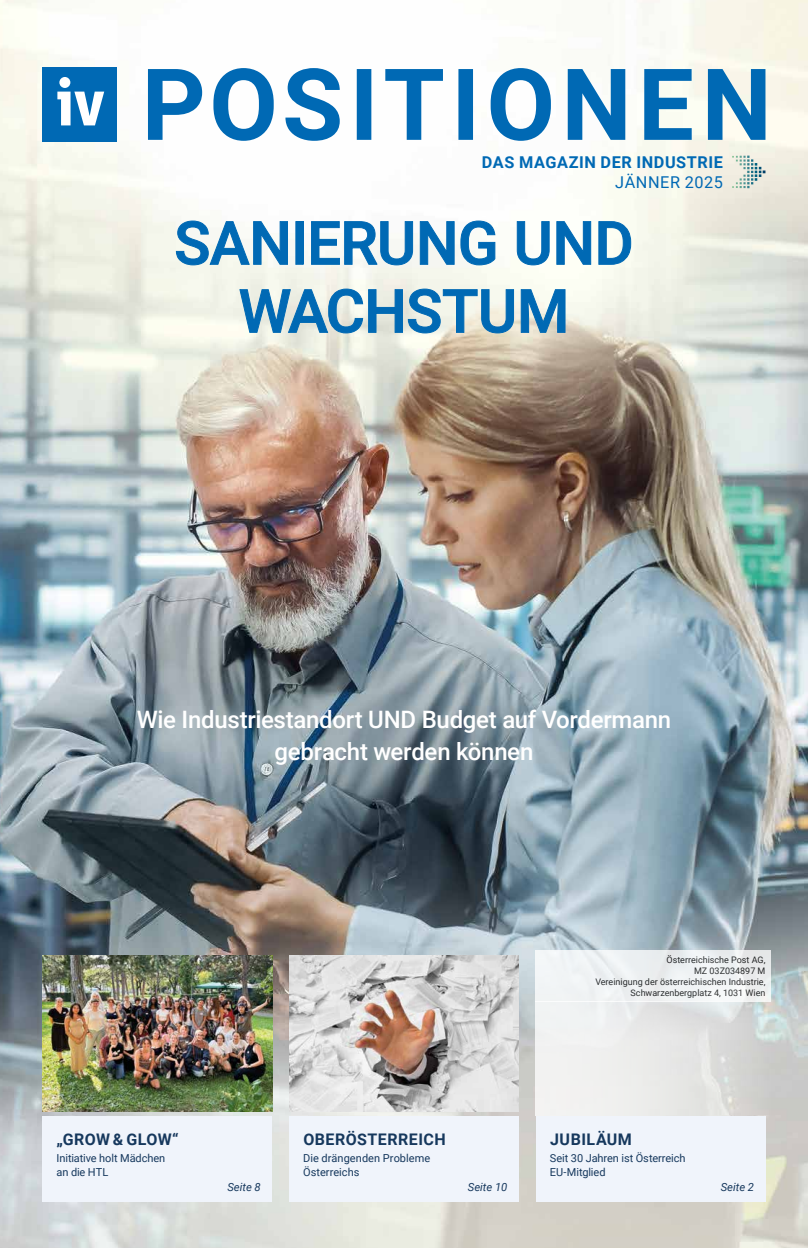
<style>
.page{position:relative;width:808px;height:1248px;background:#fff}
.page>*{position:absolute;margin:0;border:0;box-sizing:border-box;transform-origin:0 0}
.t1{font:500 60px/68px "Roboto";letter-spacing:-.01em;color:#0069b4;text-align:center}
.t2{font:500 24px/32px "Roboto";letter-spacing:-.01em;color:#fff;text-align:center}
.t3{font:700 16.3px "Roboto";letter-spacing:.035em;color:#0069b4}
.t4{font:16.3px "Roboto";letter-spacing:.035em;color:#0069b4}
.t5{font:700 16px "Roboto";letter-spacing:.03em;color:#16385d}
.t6{font:italic 11.2px "Roboto";color:#16385d}
.t7{font:11px/14px "Roboto";color:#16385d}
.t8{font:9px/11px "Roboto";color:#000;text-align:right}
</style>
<div class="page">
<img style="left:0;top:0;width:808px;height:1247px">
<div style="left:43px;top:1115px;width:229px;height:85px;background:#f0f4fb"></div>
<div style="left:536px;top:1115px;width:229px;height:85px;background:#f0f4fb"></div>
<img style="left:43px;top:955px;width:229px;height:156px">
<div style="left:536px;top:950px;width:235px;height:51px;background:#f0f3f4"></div>
<svg style="left:732px;top:156px;width:33px;height:32px"></svg>
<svg style="left:148px;top:68px;width:617px;height:73px"></svg>
<div style="left:43px;top:67px;width:74px;height:75px;background:#0069b4"></div>
<svg style="left:57px;top:92px;width:47px;height:33px"></svg>
<div style="left:59px;top:77px;width:11px;height:11px;background:#fff;border-radius:50%"></div>
<svg style="left:536px;top:1001px;width:235px;height:114px;fill:#eaeae9"></svg>
<div style="left:289px;top:1115px;width:230px;height:85px;background:#f0f4fb"></div>
<img style="left:289px;top:955px;width:230px;height:156px">
<h3 class="t3" style="left:482px;top:150px;width:243px">DAS MAGAZIN DER INDUSTRIE</h3>
<h3 class="t4" style="left:615px;top:171px;width:109px">JÄNNER 2025</h3>
<h1 class="t1" style="left:174px;top:207px;width:461px">SANIERUNG UND<br>WACHSTUM</h1>
<h2 class="t2" style="left:137px;top:702px;width:536px">Wie Industriestandort UND Budget auf Vordermann gebracht werden können</h2>
<p class="t8" style="left:595px;top:953px;width:172px">Österreichische Post AG,<br>MZ 03Z034897 M<br>Vereinigung der österreichischen Industrie,<br>Schwarzenbergplatz 4, 1031 Wien</p>
<h3 class="t5" style="left:57px;top:1128px;width:124px">„GROW &amp; GLOW“</h3>
<p class="t7" style="left:57px;top:1150px;width:110px">Initiative holt Mädchen an die HTL</p>
<p class="t6" style="left:227px;top:1179px;width:35px">Seite 8</p>
<h3 class="t5" style="left:303px;top:1128px;width:144px">OBERÖSTERREICH</h3>
<p class="t7" style="left:303px;top:1150px;width:129px">Die drängenden Probleme<br>Österreichs</p>
<p class="t6" style="left:468px;top:1179px;width:41px">Seite 10</p>
<h3 class="t5" style="left:550px;top:1128px;width:83px">JUBILÄUM</h3>
<p class="t7" style="left:550px;top:1150px;width:137px">Seit 30 Jahren ist Österreich<br>EU-Mitglied</p>
<p class="t6" style="left:721px;top:1179px;width:35px">Seite 2</p>
</div>
